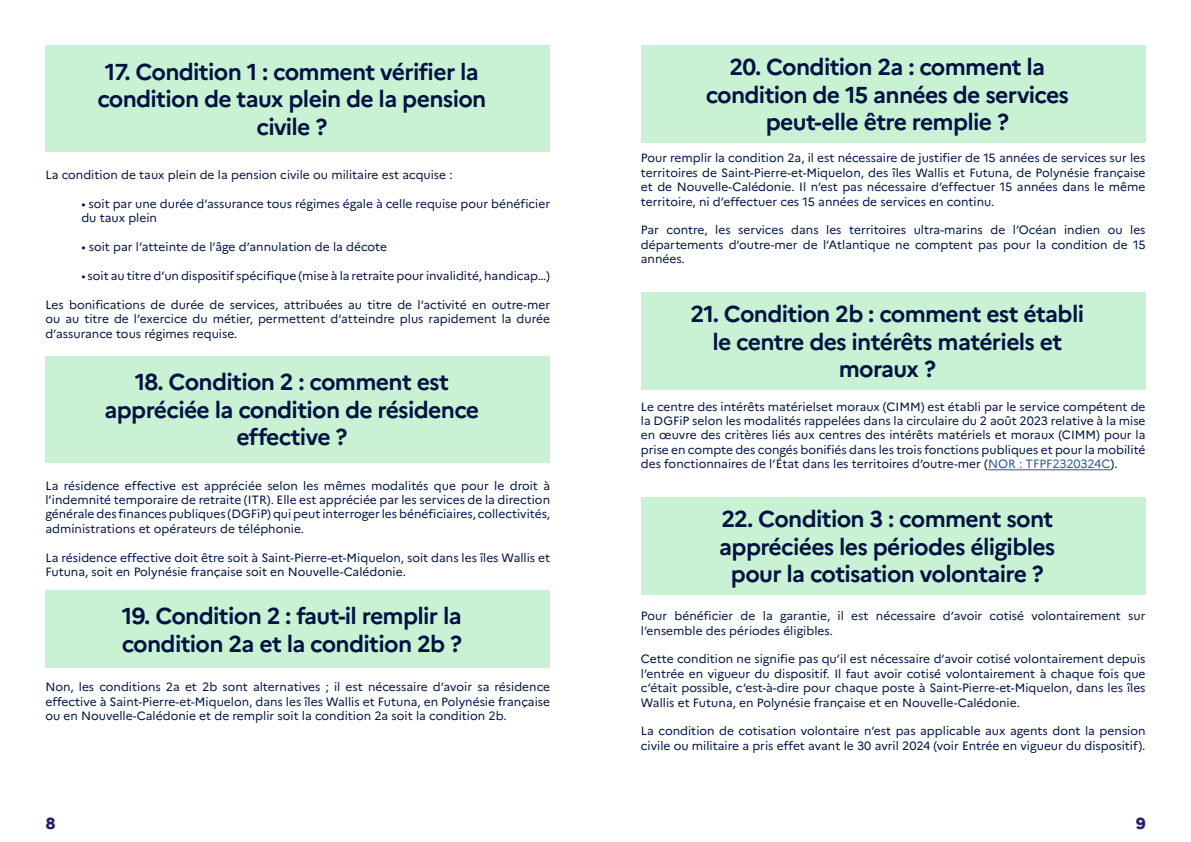
<style>
.page{position:relative;width:1191px;height:842px;background:#fff}
.page>*{position:absolute;margin:0;border:0;box-sizing:border-box;transform-origin:0 0}
.titre_page_16pt{font:700 23px/27.6px "Marianne";letter-spacing:-.03em;color:#001242;text-align:center}
.t1{font:800 16px "Marianne";color:#26216a}
.courant{font:12px/14.4px "Marianne";color:#001242;text-align:justify}
.s1{color:#275b9b}
</style>
<div class="page">
<hr style="left:988px;top:469px;width:122px;height:1px;background:#275b9b">
<div style="left:45px;top:45px;width:505px;height:107px;background:#c9f2d4"></div>
<div style="left:45px;top:356px;width:505px;height:106px;background:#c9f2d4"></div>
<div style="left:45px;top:591px;width:505px;height:77px;background:#c9f2d4"></div>
<div style="left:641px;top:45px;width:504px;height:98px;background:#c9f2d4"></div>
<div style="left:641px;top:292px;width:504px;height:98px;background:#c9f2d4"></div>
<div style="left:641px;top:497px;width:504px;height:98px;background:#c9f2d4"></div>
<p class="titre_page_16pt" style="left:97px;top:56px;width:390px">17. Condition 1 : comment vérifier la condition de taux plein de la pension civile ?</p>
<p class="courant" style="left:45px;top:167px;width:409px">La condition de taux plein de la pension civile ou militaire est acquise :</p>
<p class="courant" style="left:81px;top:195px;width:470px">• soit par une durée d’assurance tous régimes égale à celle requise pour bénéficier du taux plein</p>
<p class="courant" style="left:81px;top:239px;width:307px">• soit par l’atteinte de l’âge d’annulation de la décote</p>
<p class="courant" style="left:81px;top:267px;width:470px">• soit au titre d’un dispositif spécifique (mise à la retraite pour invalidité, handicap…)</p>
<p class="courant" style="left:45px;top:296px;width:506px">Les bonifications de durée de services, attribuées au titre de l’activité en outre-mer ou au titre de l’exercice du métier, permettent d’atteindre plus rapidement la durée d’assurance tous régimes requise.</p>
<p class="titre_page_16pt" style="left:105px;top:366px;width:376px">18. Condition 2 : comment est appréciée la condition de résidence effective ?</p>
<p class="courant" style="left:45px;top:477px;width:506px">La résidence effective est appréciée selon les mêmes modalités que pour le droit à l’indemnité temporaire de retraite (ITR). Elle est appréciée par les services de la direction générale des finances publiques (DGFiP) qui peut interroger les bénéficiaires, collectivités, administrations et opérateurs de téléphonie.</p>
<p class="courant" style="left:45px;top:549px;width:506px">La résidence effective doit être soit à Saint-Pierre-et-Miquelon, soit dans les îles Wallis et<br>Futuna, soit en Polynésie française soit en Nouvelle-Calédonie.</p>
<p class="titre_page_16pt" style="left:122px;top:600px;width:342px;text-align:left">19. Condition 2 : faut-il remplir la condition 2a et la condition 2b ?</p>
<p class="courant" style="left:45px;top:679px;width:506px">Non, les conditions 2a et 2b sont alternatives ; il est nécessaire d’avoir sa résidence effective à Saint-Pierre-et-Miquelon, dans les îles Wallis et Futuna, en Polynésie française ou en Nouvelle-Calédonie et de remplir soit la condition 2a soit la condition 2b.</p>
<p class="titre_page_16pt" style="left:705px;top:51px;width:365px">20. Condition 2a : comment la condition de 15 années de services peut-elle être remplie ?</p>
<p class="courant" style="left:641px;top:150px;width:506px">Pour remplir la condition 2a, il est nécessaire de justifier de 15 années de services sur les territoires de Saint-Pierre-et-Miquelon, des îles Wallis et Futuna, de Polynésie française et de Nouvelle-Calédonie. Il n’est pas nécessaire d’effectuer 15 années dans le même territoire, ni d’effectuer ces 15 années de services en continu.</p>
<p class="courant" style="left:641px;top:222px;width:506px">Par contre, les services dans les territoires ultra-marins de l’Océan indien ou les départements d’outre-mer de l’Atlantique ne comptent pas pour la condition de 15 années.</p>
<p class="titre_page_16pt" style="left:690px;top:298px;width:395px">21. Condition 2b : comment est établi le centre des intérêts matériels et moraux ?</p>
<p class="courant" style="left:641px;top:398px;width:506px">Le centre des intérêts matérielset moraux (CIMM) est établi par le service compétent de la DGFiP selon les modalités rappelées dans la circulaire du 2 août 2023 relative à la mise en œuvre des critères liés aux centres des intérêts matériels et moraux (CIMM) pour la prise en compte des congés bonifiés dans les trois fonctions publiques et pour la mobilité des fonctionnaires de l’État dans les territoires d’outre-mer (<span class="s1">NOR : TFPF2320324C</span>).</p>
<p class="titre_page_16pt" style="left:719px;top:503px;width:338px">22. Condition 3 : comment sont appréciées les périodes éligibles pour la cotisation volontaire ?</p>
<p class="courant" style="left:641px;top:608px;width:506px">Pour bénéficier de la garantie, il est nécessaire d’avoir cotisé volontairement sur l’ensemble des périodes éligibles.</p>
<p class="courant" style="left:641px;top:651px;width:506px">Cette condition ne signifie pas qu’il est nécessaire d’avoir cotisé volontairement depuis l’entrée en vigueur du dispositif. Il faut avoir cotisé volontairement à chaque fois que c’était possible, c’est-à-dire pour chaque poste à Saint-Pierre-et-Miquelon, dans les îles Wallis et Futuna, en Polynésie française et en Nouvelle-Calédonie.</p>
<p class="courant" style="left:641px;top:723px;width:506px">La condition de cotisation volontaire n’est pas applicable aux agents dont la pension civile ou militaire a pris effet avant le 30 avril 2024 (voir Entrée en vigueur du dispositif).</p>
<h2 class="t1" style="left:46px;top:811px;width:11px">8</h2>
<h2 class="t1" style="left:1136px;top:811px;width:11px">9</h2>
</div>
